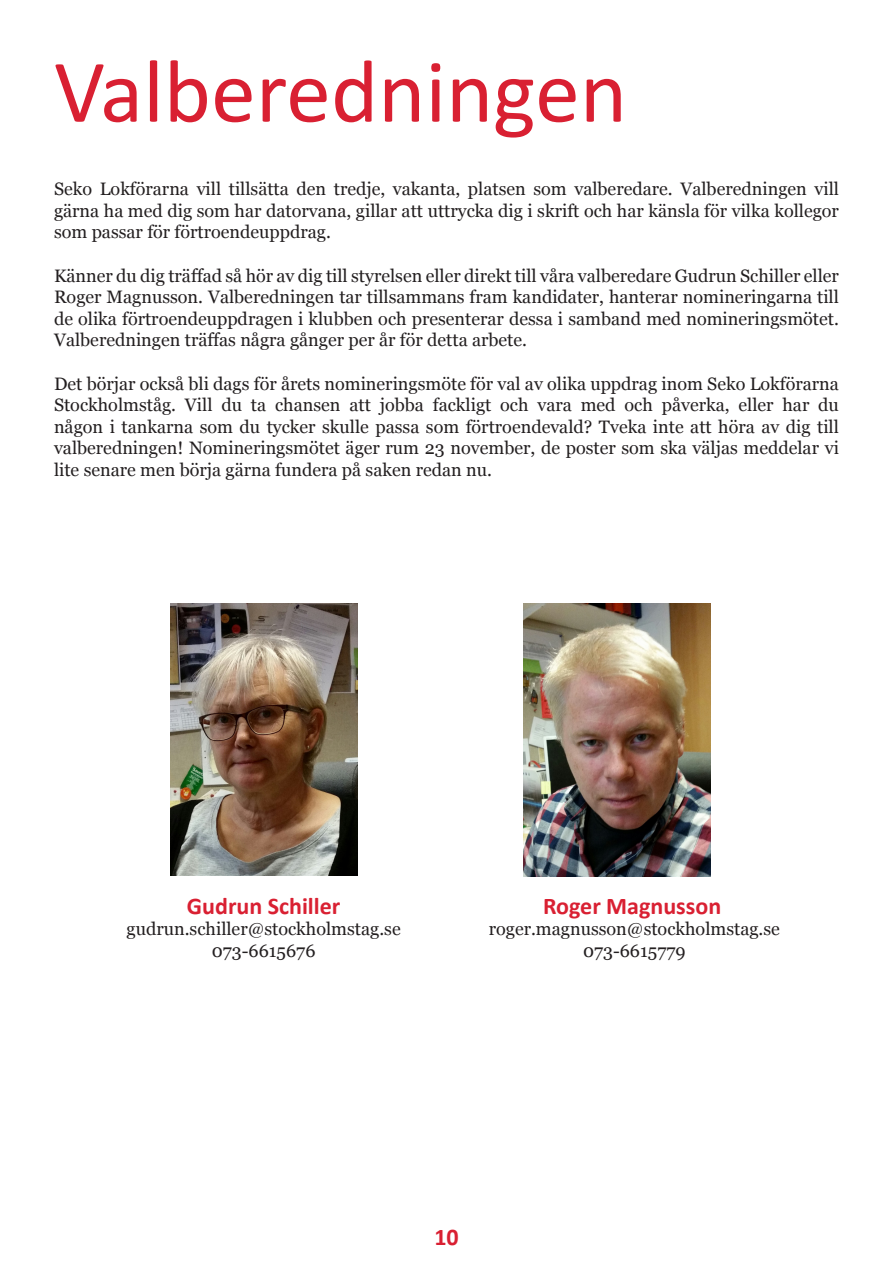
<style>
.page{position:relative;width:893px;height:1263px;background:#fff}
.page>*{position:absolute;margin:0;border:0;box-sizing:border-box;transform-origin:0 0}
.t1{font:90px "Calibri";color:#d92032}
.Underrubrik{font:700 24px "Calibri";color:#d92032}
.Brödtext{font:18px/21.6px "Georgia";color:#231f20;text-align:justify}
</style>
<div class="page">
<img style="left:170px;top:604px;width:187px;height:272px">
<img style="left:524px;top:604px;width:187px;height:272px">
<p class="t1" style="left:54px;top:35px;width:575px">Valberedningen</p>
<p class="Brödtext" style="left:54px;top:177px;width:786px">Seko Lokförarna vill tillsätta den tredje, vakanta, platsen som valberedare. Valberedningen vill gärna ha med dig som har datorvana, gillar att uttrycka dig i skrift och har känsla för vilka kollegor som passar för förtroendeuppdrag.</p>
<p class="Brödtext" style="left:54px;top:264px;width:786px">Känner du dig träffad så hör av dig till styrelsen eller direkt till våra valberedare Gudrun Schiller eller Roger Magnusson. Valberedningen tar tillsammans fram kandidater, hanterar nomineringarna till de olika förtroendeuppdragen i klubben och presenterar dessa i samband med nomineringsmötet.<br>Valberedningen träffas några gånger per år för detta arbete.</p>
<p class="Brödtext" style="left:54px;top:372px;width:786px">Det börjar också bli dags för årets nomineringsmöte för val av olika uppdrag inom Seko Lokförarna Stockholmståg. Vill du ta chansen att jobba fackligt och vara med och påverka, eller har du någon i tankarna som du tycker skulle passa som förtroendevald? Tveka inte att höra av dig till valberedningen! Nomineringsmötet äger rum 23 november, de poster som ska väljas meddelar vi lite senare men börja gärna fundera på saken redan nu.</p>
<p class="Underrubrik" style="left:187px;top:890px;width:155px">Gudrun Schiller</p>
<p class="Brödtext" style="left:127px;top:918px;width:276px;text-align:center">gudrun.schiller@stockholmstag.se<br>073-6615676</p>
<p class="Underrubrik" style="left:543px;top:890px;width:180px">Roger Magnusson</p>
<p class="Brödtext" style="left:489px;top:918px;width:293px">roger.magnusson@stockholmstag.se</p>
<p class="Brödtext" style="left:583px;top:939px;width:104px">073-6615779</p>
<p class="Underrubrik" style="left:434px;top:1221px;width:26px">10</p>
</div>
